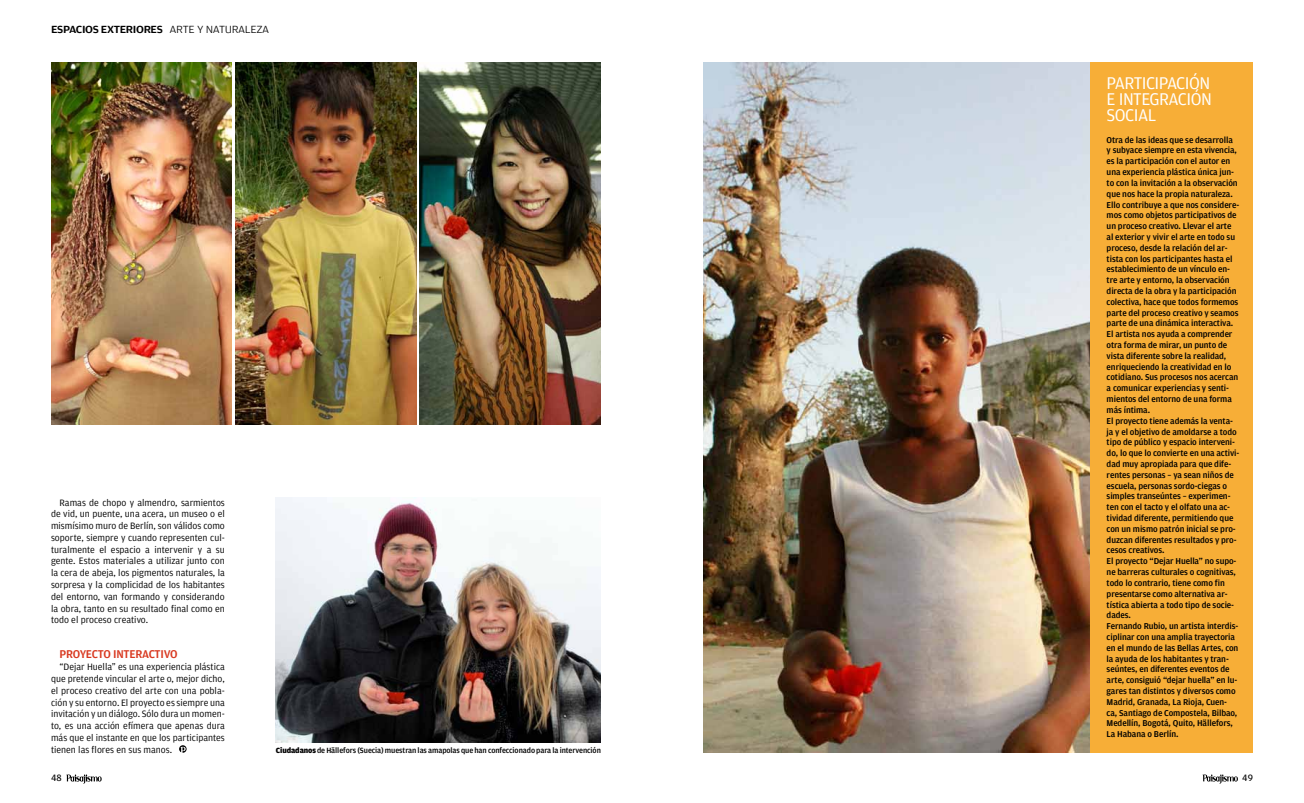
<style>
.page{position:relative;width:1304px;height:803px;background:#fff}
.page>*{position:absolute;margin:0;border:0;box-sizing:border-box;transform-origin:0 0}
.t1{font:18px/16px "Amplitude";letter-spacing:-.03em;color:#fff;text-align:justify}
.t2{font:500 12px "Amplitude";letter-spacing:-.02em;color:#d8381f}
.t3{font:500 11px "Amplitude Wide";letter-spacing:-.03em;color:#000}
.t4{font:9.8px/11.8px "Amplitude";color:#000;text-align:justify}
.t5{font:9.8px "Amplitude";color:#000}
.t6{font:500 9px/10.8px "Amplitude";letter-spacing:-.01em;color:#000}
.t7{font:500 8px "Amplitude";letter-spacing:-.01em;color:#000}
.s1{font-weight:300}
.s2{font-weight:900}
</style>
<div class="page">
<svg style="left:66px;top:774px;width:36px;height:9px"></svg>
<svg style="left:1202px;top:774px;width:36px;height:9px"></svg>
<img style="left:703px;top:62px;width:387px;height:690px">
<img style="left:276px;top:497px;width:325px;height:245px">
<div style="left:1090px;top:62px;width:163px;height:690px;background:#f7ae37"></div>
<svg style="left:179px;top:745px;width:8px;height:7px"></svg>
<img style="left:235px;top:62px;width:182px;height:362px">
<img style="left:51px;top:62px;width:181px;height:362px">
<img style="left:420px;top:62px;width:181px;height:362px">
<p class="t3" style="left:51px;top:23px;width:220px">ESPACIOS EXTERIORES <span class="s1">ARTE Y NATURALEZA</span></p>
<p class="t4" style="left:51px;top:496px;width:175px;text-indent:9px">Ramas de chopo y almendro, sarmientos de vid, un puente, una acera, un museo o el mismísimo muro de Berlín, son válidos como soporte, siempre y cuando representen cul&shy;turalmente el espacio a intervenir y a su gente. Estos materiales a utilizar junto con la cera de abeja, los pigmentos naturales, la sorpresa y la complicidad de los habitantes del entorno, van formando y considerando la obra, tanto en su resultado final como en todo el proceso creativo.</p>
<h2 class="t2" style="left:60px;top:646px;width:120px">PROYECTO INTERACTIVO</h2>
<p class="t4" style="left:51px;top:661px;width:175px;text-indent:9px">“Dejar Huella” es una experiencia plástica que pretende vincular el arte o, mejor dicho, el proceso creativo del arte con una pobla&shy;ción y su entorno. El proyecto es siempre una invitación y un diálogo. Sólo dura un momen&shy;to, es una acción efímera que apenas dura más que el instante en que los participantes tienen las flores en sus manos.</p>
<p class="t7" style="left:276px;top:745px;width:327px"><span class="s2">Ciudadanos</span> de Hällefors (Suecia) muestran las amapolas que han confeccionado para la intervención</p>
<h1 class="t1" style="left:1107px;top:75px;width:107px">Participación e integración social</h1>
<p class="t6" style="left:1107px;top:134px;width:134px">Otra de las ideas que se desarrolla y subyace siempre en esta vivencia, es la participación con el autor en una experiencia plástica única jun&shy;to con la invitación a la observación que nos hace la propia naturaleza.<br>Ello contribuye a que nos considere&shy;mos como objetos participativos de un proceso creativo. Llevar el arte al exterior y vivir el arte en todo su proceso, desde la relación del ar&shy;tista con los participantes hasta el establecimiento de un vínculo en&shy;tre arte y entorno, la observación directa de la obra y la participación colectiva, hace que todos formemos parte del proceso creativo y seamos parte de una dinámica interactiva.<br>El artista nos ayuda a comprender otra forma de mirar, un punto de vista diferente sobre la realidad, enriqueciendo la creatividad en lo cotidiano. Sus procesos nos acercan a comunicar experiencias y senti&shy;mientos del entorno de una forma más íntima.<br>El proyecto tiene además la venta&shy;ja y el objetivo de amoldarse a todo tipo de público y espacio interveni&shy;do, lo que lo convierte en una activi&shy;dad muy apropiada para que dife&shy;rentes personas – ya sean niños de escuela, personas sordo-ciegas o simples transeúntes – experimen&shy;ten con el tacto y el olfato una ac&shy;tividad diferente, permitiendo que con un mismo patrón inicial se pro&shy;duzcan diferentes resultados y pro&shy;cesos creativos.<br>El proyecto “Dejar Huella” no supo&shy;ne barreras culturales o cognitivas, todo lo contrario, tiene como fin presentarse como alternativa ar&shy;tística abierta a todo tipo de socie&shy;dades.<br>Fernando Rubio, un artista interdis&shy;ciplinar con una amplia trayectoria en el mundo de las Bellas Artes, con la ayuda de los habitantes y tran&shy;seúntes, en diferentes eventos de arte, consiguió “dejar huella” en lu&shy;gares tan distintos y diversos como Madrid, Granada, La Rioja, Cuen&shy;ca, Santiago de Compostela, Bilbao, Medellín, Bogotá, Quito, Hällefors, La Habana o Berlín.</p>
<p class="t5" style="left:51px;top:772px;width:12px">48</p>
<p class="t5" style="left:1242px;top:772px;width:12px">49</p>
</div>
